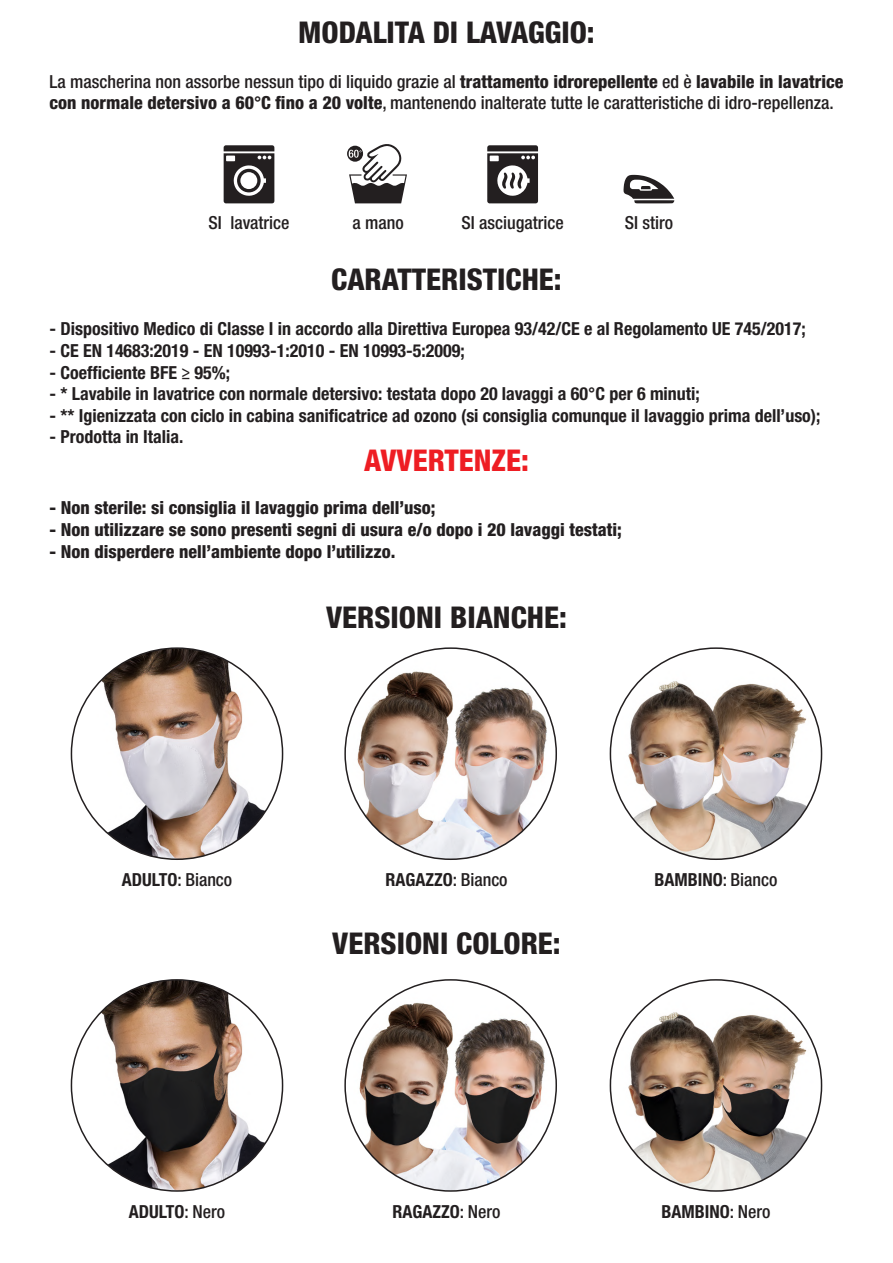
<style>
.page{position:relative;width:893px;height:1263px;background:#fff}
.page>*{position:absolute;margin:0;border:0;box-sizing:border-box;transform-origin:0 0}
.t1{font:800 condensed 30px "Helvetica Neue LT Std";color:#231f20}
.t2{font:800 condensed 30px "Helvetica Neue LT Std";color:#ee1d23}
.t3{font:700 condensed 18px "Helvetica Neue LT Std";color:#231f20}
.t4{font:500 condensed 18px/21.6px "Helvetica Neue LT Std";color:#231f20}
.t5{font:800 condensed 18px "Helvetica Neue LT Std";color:#231f20}
.s1{font-weight:800}
.s2{font-weight:700}
.s3{font-weight:500}
</style>
<div class="page">
<svg style="left:224px;top:145px;width:50px;height:58px"></svg>
<svg style="left:487px;top:145px;width:51px;height:58px"></svg>
<svg style="left:623px;top:175px;width:51px;height:28px"></svg>
<img style="left:71px;top:648px;width:212px;height:211px;border-radius:106px">
<img style="left:610px;top:664px;width:211px;height:195px">
<img style="left:345px;top:648px;width:211px;height:211px;border-radius:106px">
<img style="left:345px;top:980px;width:211px;height:211px;border-radius:106px">
<img style="left:71px;top:980px;width:212px;height:211px;border-radius:106px">
<img style="left:610px;top:996px;width:211px;height:195px">
<svg style="left:347px;top:144px;width:60px;height:59px"></svg>
<p class="t1" style="left:298px;top:13px;width:298px">MODALITA DI LAVAGGIO:</p>
<p class="t4" style="left:49px;top:70px;width:796px">La mascherina non assorbe nessun tipo di liquido grazie al <span class="s1">trattamento idrorepellente</span> ed è <span class="s1">lavabile in lavatrice con normale detersivo a 60°C fino a 20 volte</span>, mantenendo inalterate tutte le caratteristiche di idro-repellenza.</p>
<p class="t4" style="left:209px;top:212px;width:82px">SI lavatrice</p>
<p class="t4" style="left:352px;top:212px;width:53px">a mano</p>
<p class="t4" style="left:461px;top:212px;width:104px">SI asciugatrice</p>
<p class="t4" style="left:625px;top:212px;width:50px">SI stiro</p>
<p class="t1" style="left:331px;top:261px;width:232px">CARATTERISTICHE:</p>
<p class="t3" style="left:49px;top:318px;width:758px">- Dispositivo Medico di Classe I in accordo alla Direttiva Europea 93/42/CE e al Regolamento UE 745/2017;</p>
<p class="t3" style="left:49px;top:340px;width:417px">- CE EN 14683:2019 - EN 10993-1:2010 - EN 10993-5:2009;</p>
<p class="t3" style="left:49px;top:361px;width:182px">- Coefficiente BFE ≥ 95%;</p>
<p class="t3" style="left:49px;top:383px;width:652px">- * Lavabile in lavatrice con normale detersivo: testata dopo 20 lavaggi a 60°C per 6 minuti;</p>
<p class="t3" style="left:49px;top:404px;width:773px">- ** Igienizzata con ciclo in cabina sanificatrice ad ozono (si consiglia comunque il lavaggio prima dell’uso);</p>
<p class="t3" style="left:49px;top:426px;width:136px">- Prodotta in Italia.</p>
<p class="t2" style="left:364px;top:442px;width:166px">AVVERTENZE:</p>
<p class="t5" style="left:49px;top:497px;width:388px">- Non sterile: si consiglia il lavaggio prima dell’uso;</p>
<p class="t5" style="left:49px;top:518px;width:574px">- Non utilizzare se sono presenti segni di usura e/o dopo i 20 lavaggi testati;</p>
<p class="t5" style="left:49px;top:540px;width:348px">- Non disperdere nell’ambiente dopo l’utilizzo.</p>
<p class="t1" style="left:326px;top:599px;width:242px">VERSIONI BIANCHE:</p>
<p class="t4" style="left:122px;top:868px;width:112px"><span class="s2">ADULTO</span>: Bianco</p>
<p class="t3" style="left:385px;top:869px;width:124px">RAGAZZO<span class="s3">: Bianco</span></p>
<p class="t1" style="left:332px;top:925px;width:230px">VERSIONI COLORE:</p>
<p class="t3" style="left:654px;top:869px;width:125px">BAMBINO<span class="s3">: Bianco</span></p>
<p class="t3" style="left:129px;top:1200px;width:98px">ADULTO<span class="s3">: Nero</span></p>
<p class="t3" style="left:392px;top:1200px;width:109px">RAGAZZO<span class="s3">: Nero</span></p>
<p class="t3" style="left:661px;top:1200px;width:110px">BAMBINO<span class="s3">: Nero</span></p>
</div>
